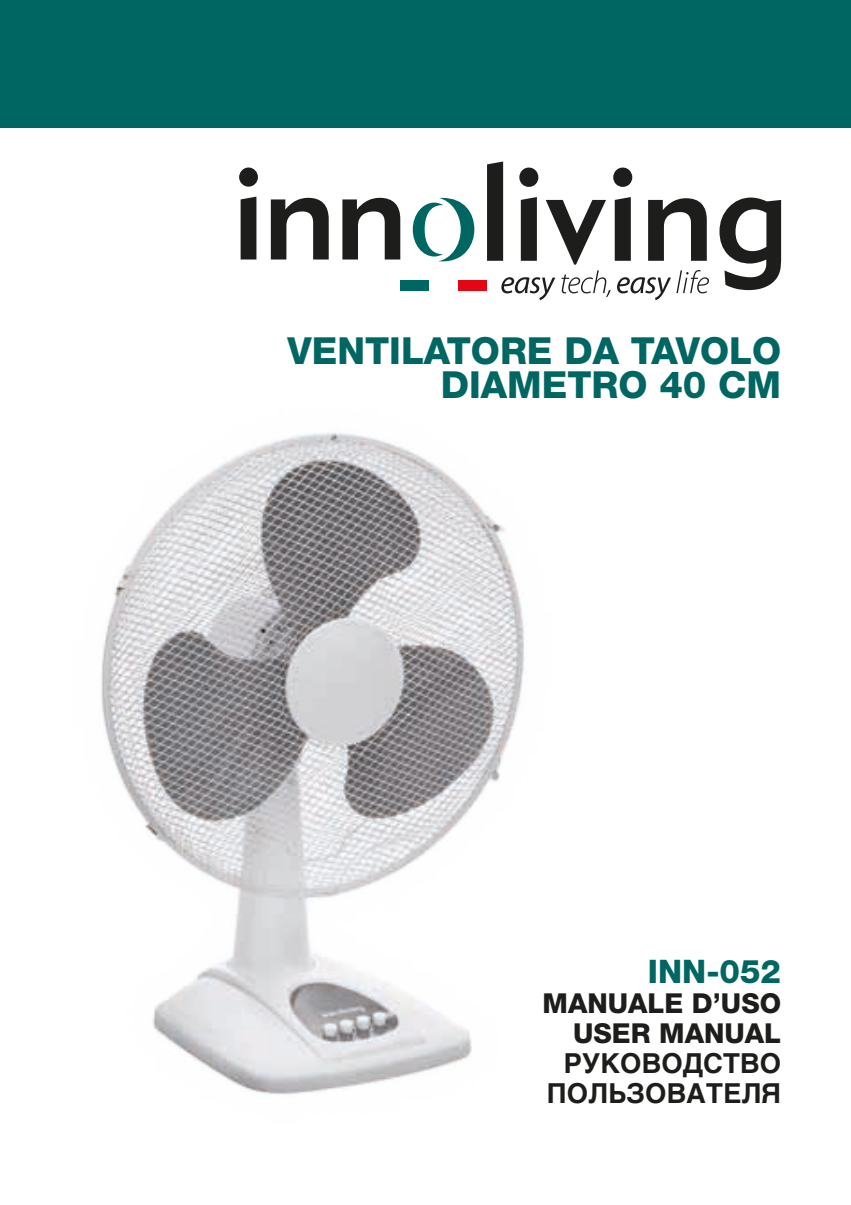
<style>
.page{position:relative;width:851px;height:1205px;background:#fff}
.page>*{position:absolute;margin:0;border:0;box-sizing:border-box;transform-origin:0 0}
.t1{font:800 37.25px/34.5px "Helvetica Neue";color:#006662;text-align:right}
.t2{font:800 32.5px "Helvetica Neue";color:#006662}
.t3{font:700 27.5px/30px "Helvetica";color:#1d1d1b;text-align:right}
.t4{font:800 27.5px/30px "Helvetica Neue";color:#1d1d1b;text-align:right}
</style>
<div class="page">
<img style="left:101px;top:432px;width:423px;height:663px">
<div style="left:0;top:0;width:850px;height:128px;background:#006662"></div>
<svg style="left:412px;top:198px;width:62px;height:63px"></svg>
<svg style="left:240px;top:197px;width:16px;height:62px"></svg>
<div style="left:239px;top:167px;width:19px;height:20px;background:#1d1d1b;border-radius:50%"></div>
<svg style="left:271px;top:198px;width:57px;height:61px"></svg>
<svg style="left:342px;top:198px;width:58px;height:61px"></svg>
<svg style="left:719px;top:198px;width:62px;height:92px"></svg>
<svg style="left:487px;top:161px;width:221px;height:139px"></svg>
<div style="left:458px;top:280px;width:28px;height:11px;background:#e30614"></div>
<div style="left:400px;top:280px;width:29px;height:11px;background:#006662"></div>
<p class="t1" style="left:287px;top:333px;width:495px">VENTILATORE DA TAVOLO<br>DIAMETRO 40 CM</p>
<p class="t2" style="left:648px;top:952px;width:135px">INN-052</p>
<p class="t4" style="left:542px;top:988px;width:240px">MANUALE D’USO<br>USER MANUAL</p>
<p class="t3" style="left:547px;top:1048px;width:235px">РУКОВОДСТВО<br>ПОЛЬЗОВАТЕЛЯ</p>
</div>
